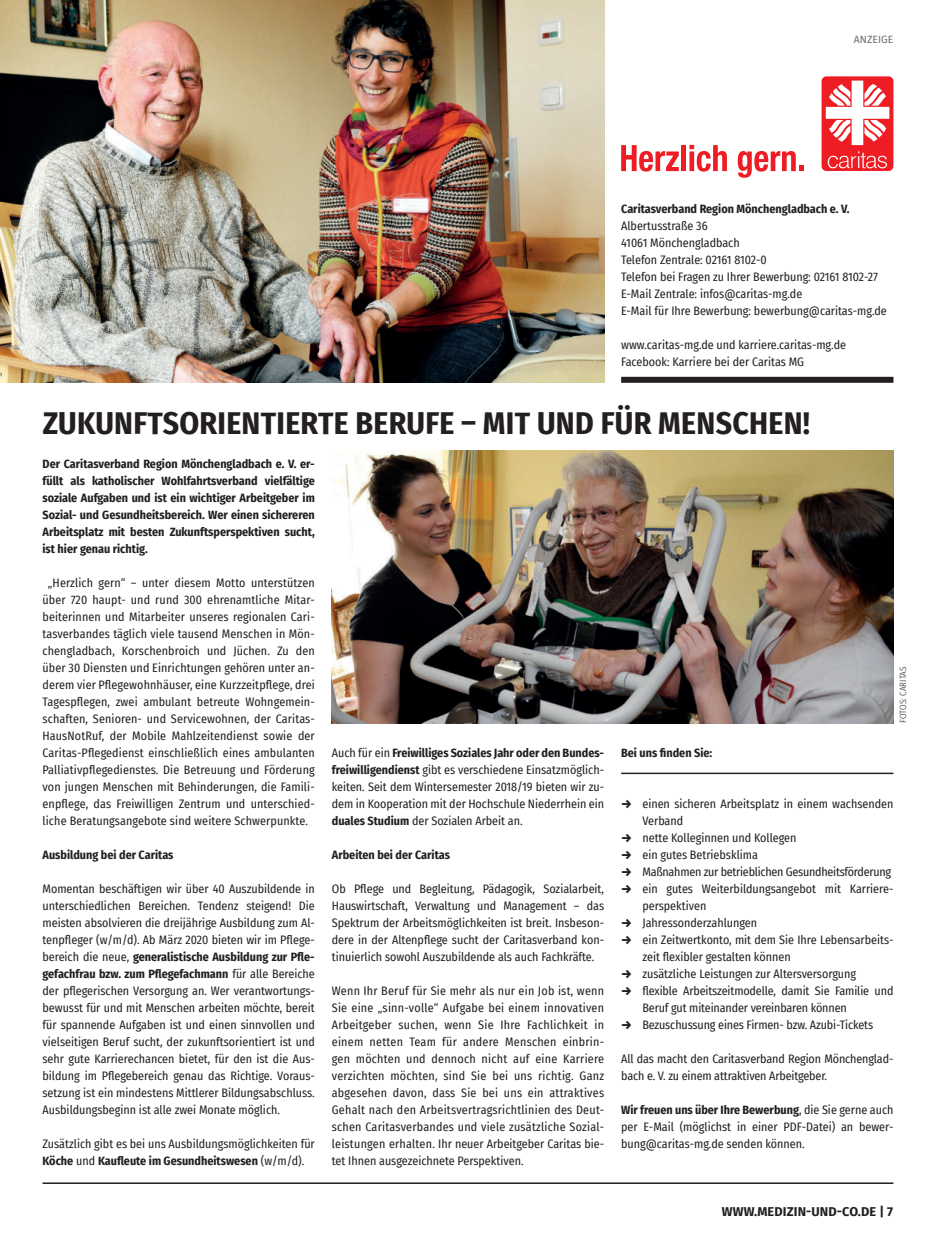
<style>
.page{position:relative;width:936px;height:1242px;background:#fff}
.page>*{position:absolute;margin:0;border:0;box-sizing:border-box;transform-origin:0 0}
.t1{font:700 31.5px "Fira Sans Condensed";letter-spacing:.01em;color:#231f20}
.t2{font:700 12.75px "Fira Sans";letter-spacing:.01em;color:#231f20}
.t3{font:12px/17px "Fira Sans Condensed";color:#231f20}
.t4{font:700 12px/17px "Fira Sans Condensed";color:#231f20;text-align:justify}
.t5{font:12px "Fira Sans Condensed";letter-spacing:-.02em;color:#231f20}
.t6{font:10.5px "Fira Sans";color:#6d6e71}
.t7{font:300 9px "Fira Sans Condensed";letter-spacing:.01em;color:#231f20}
.s1{font-weight:700}
.s2{font-weight:900}
</style>
<div class="page">
<hr style="left:43px;top:1182px;width:850px;height:2px;background:#231f20">
<svg style="left:821px;top:76px;width:72px;height:95px"></svg>
<svg style="left:621px;top:145px;width:57px;height:27px"></svg>
<div style="left:681px;top:145px;width:5px;height:26px;background:#ee1d23"></div>
<svg style="left:689px;top:145px;width:37px;height:27px"></svg>
<svg style="left:737px;top:151px;width:66px;height:27px"></svg>
<img style="left:0;top:0;width:604px;height:383px">
<div style="left:621px;top:377px;width:272px;height:6px;background:#231f20"></div>
<img style="left:332px;top:451px;width:561px;height:272px">
<hr style="left:621px;top:772px;width:272px;height:2px;background:#231f20">
<p class="t6" style="left:853px;top:31px;width:41px">ANZEIGE</p>
<p class="t4" style="left:621px;top:200px;width:230px">Caritasverband Region Mönchengladbach e. V.</p>
<p class="t3" style="left:621px;top:217px;width:267px">Albertusstraße 36<br>41061 Mönchengladbach<br>Telefon Zentrale: 02161 8102-0<br>Telefon bei Fragen zu Ihrer Bewerbung: 02161 8102-27<br>E-Mail Zentrale: infos@caritas-mg.de<br>E-Mail für Ihre Bewerbung: bewerbung@caritas-mg.de</p>
<p class="t3" style="left:621px;top:336px;width:226px">www.caritas-mg.de und karriere.caritas-mg.de<br>Facebook: Karriere bei der Caritas MG</p>
<h1 class="t1" style="left:43px;top:396px;width:768px">ZUKUNFTSORIENTIERTE BERUFE – MIT UND FÜR MENSCHEN!</h1>
<p class="t4" style="left:43px;top:455px;width:274px">Der Caritasverband Region Mönchengladbach e. V. er&shy;füllt als katholischer Wohlfahrtsverband vielfältige soziale Aufgaben und ist ein wichtiger Arbeitgeber im Sozial- und Gesundheitsbereich. Wer einen sichereren Arbeitsplatz mit besten Zukunftsperspektiven sucht, ist hier genau richtig.</p>
<p class="t3" style="left:43px;top:574px;width:274px;text-align:center">„Herzlich gern“ – unter diesem Motto unterstützen über 720 haupt- und rund 300 ehrenamtliche Mitar&shy;beiterinnen und Mitarbeiter unseres regionalen Cari&shy;tasverbandes täglich viele tausend Menschen in Mön&shy;chengladbach, Korschenbroich und Jüchen. Zu den über 30 Diensten und Einrichtungen gehören unter an&shy;derem vier Pflegewohnhäuser, eine Kurzzeitpflege, drei Tagespflegen, zwei ambulant betreute Wohngemein&shy;schaften, Senioren- und Servicewohnen, der Caritas-HausNotRuf, der Mobile Mahlzeitendienst sowie der Caritas-Pflegedienst einschließlich eines ambulanten Palliativpflegedienstes. Die Betreuung und Förderung von jungen Menschen mit Behinderungen, die Famili&shy;enpflege, das Freiwilligen Zentrum und unterschied&shy;liche Beratungsangebote sind weitere Schwerpunkte.</p>
<p class="t4" style="left:43px;top:846px;width:132px">Ausbildung bei der Caritas</p>
<p class="t3" style="left:43px;top:880px;width:274px;text-align:justify">Momentan beschäftigen wir über 40 Auszubildende in unterschiedlichen Bereichen. Tendenz steigend! Die meisten absolvieren die dreijährige Ausbildung zum Al&shy;tenpfleger (w/m/d). Ab März 2020 bieten wir im Pflege&shy;bereich die neue, <span class="s1">generalistische Ausbildung zur Pfle&shy;gefachfrau bzw. zum Pflegefachmann</span> für alle Bereiche der pflegerischen Versorgung an. Wer verantwortungs&shy;bewusst für und mit Menschen arbeiten möchte, bereit für spannende Aufgaben ist und einen sinnvollen und vielseitigen Beruf sucht, der zukunftsorientiert ist und sehr gute Karrierechancen bietet, für den ist die Aus&shy;bildung im Pflegebereich genau das Richtige. Voraus&shy;setzung ist ein mindestens Mittlerer Bildungsabschluss.<br>Ausbildungsbeginn ist alle zwei Monate möglich.</p>
<p class="t3" style="left:43px;top:1135px;width:274px">Zusätzlich gibt es bei uns Ausbildungsmöglichkeiten für<br><span class="s1">Köche</span> und <span class="s1">Kaufleute im Gesundheitswesen</span> (w/m/d).</p>
<p class="t3" style="left:332px;top:744px;width:274px;text-align:justify">Auch für ein <span class="s1">Freiwilliges Soziales Jahr oder den Bundes&shy;freiwilligendienst</span> gibt es verschiedene Einsatzmöglich&shy;keiten. Seit dem Wintersemester 2018/19 bieten wir zu&shy;dem in Kooperation mit der Hochschule Niederrhein ein <span class="s1">duales Studium</span> der Sozialen Arbeit an.</p>
<p class="t4" style="left:332px;top:846px;width:120px">Arbeiten bei der Caritas</p>
<p class="t3" style="left:332px;top:880px;width:274px;text-align:justify">Ob Pflege und Begleitung, Pädagogik, Sozialarbeit, Hauswirtschaft, Verwaltung und Management – das Spektrum der Arbeitsmöglichkeiten ist breit. Insbeson&shy;dere in der Altenpflege sucht der Caritasverband kon&shy;tinuierlich sowohl Auszubildende als auch Fachkräfte.</p>
<p class="t3" style="left:332px;top:982px;width:274px;text-align:justify">Wenn Ihr Beruf für Sie mehr als nur ein Job ist, wenn Sie eine „sinn-volle“ Aufgabe bei einem innovativen Arbeitgeber suchen, wenn Sie Ihre Fachlichkeit in einem netten Team für andere Menschen einbrin&shy;gen möchten und dennoch nicht auf eine Karriere verzichten möchten, sind Sie bei uns richtig. Ganz abgesehen davon, dass Sie bei uns ein attraktives Gehalt nach den Arbeitsvertragsrichtlinien des Deut&shy;schen Caritasverbandes und viele zusätzliche Sozial&shy;leistungen erhalten. Ihr neuer Arbeitgeber Caritas bie&shy;tet Ihnen ausgezeichnete Perspektiven.</p>
<p class="t4" style="left:621px;top:743px;width:93px">Bei uns finden Sie:</p>
<p class="t7" style="left:896px;top:723px;width:58px;rotate:-90deg">FOTOS: CARITAS</p>
<p class="t3" style="left:642px;top:795px;width:252px;text-indent:-21px"><span class="s2">→</span> einen sicheren Arbeitsplatz in einem wachsenden<br>Verband</p>
<p class="t3" style="left:621px;top:829px;width:177px"><span class="s2">→</span> nette Kolleginnen und Kollegen</p>
<p class="t3" style="left:621px;top:846px;width:138px"><span class="s2">→</span> ein gutes Betriebsklima</p>
<p class="t5" style="left:621px;top:863px;width:271px"><span class="s2">→</span> Maßnahmen zur betrieblichen Gesundheitsförderung</p>
<p class="t3" style="left:642px;top:880px;width:252px;text-indent:-21px"><span class="s2">→</span> ein gutes Weiterbildungsangebot mit Karriere&shy;perspektiven</p>
<p class="t3" style="left:621px;top:914px;width:137px"><span class="s2">→</span> Jahressonderzahlungen</p>
<p class="t3" style="left:642px;top:931px;width:252px;text-indent:-21px"><span class="s2">→</span> ein Zeitwertkonto, mit dem Sie Ihre Lebensarbeits&shy;zeit flexibler gestalten können</p>
<p class="t3" style="left:621px;top:965px;width:236px"><span class="s2">→</span> zusätzliche Leistungen zur Altersversorgung</p>
<p class="t3" style="left:642px;top:982px;width:252px;text-indent:-21px"><span class="s2">→</span> flexible Arbeitszeitmodelle, damit Sie Familie und<br>Beruf gut miteinander vereinbaren können</p>
<p class="t3" style="left:621px;top:1016px;width:253px"><span class="s2">→</span> Bezuschussung eines Firmen- bzw. Azubi-Tickets</p>
<p class="t3" style="left:621px;top:1050px;width:274px">All das macht den Caritasverband Region Mönchenglad&shy;bach e. V. zu einem attraktiven Arbeitgeber.</p>
<p class="t3" style="left:621px;top:1101px;width:274px;text-align:justify"><span class="s1">Wir freuen uns über Ihre Bewerbung</span>, die Sie gerne auch per E-Mail (möglichst in einer PDF-Datei) an bewer&shy;bung@caritas-mg.de senden können.</p>
<p class="t2" style="left:721px;top:1203px;width:173px">WWW.MEDIZIN-UND-CO.DE | 7</p>
</div>
